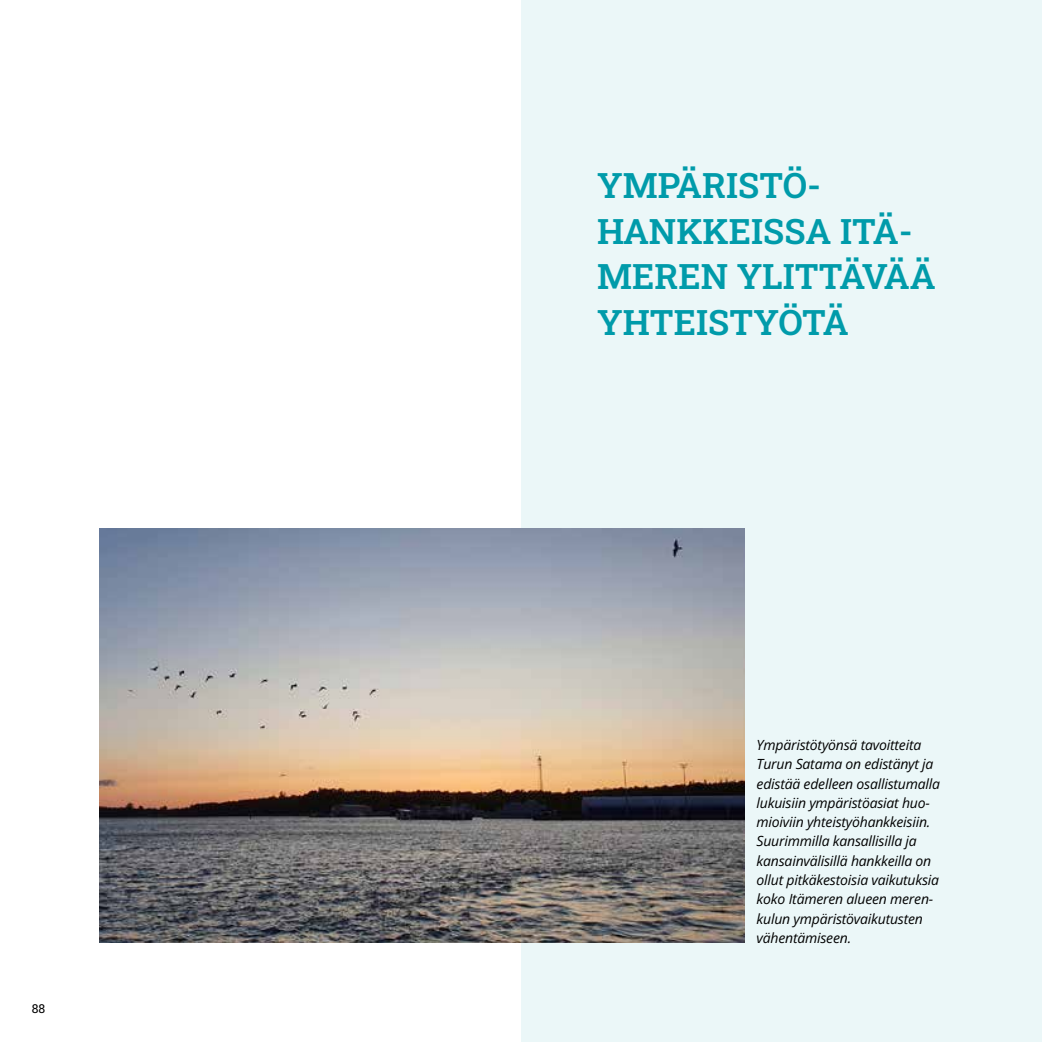
<style>
.page{position:relative;width:1042px;height:1042px;background:#fff}
.page>*{position:absolute;margin:0;border:0;box-sizing:border-box;transform-origin:0 0}
.t1{font:600 35px/45.5px "Roboto Slab";color:#009baa}
.t2{font:italic 14px/19.2px "Open Sans";letter-spacing:-.015em;color:#000}
.t3{font:12.25px "Roboto Slab";color:#000}
</style>
<div class="page">
<div style="left:521px;top:0;width:521px;height:1042px;background:#ebf7f8"></div>
<img style="left:99px;top:528px;width:645px;height:415px">
<p class="t3" style="left:32px;top:999px;width:15px">88</p>
<h1 class="t1" style="left:597px;top:162px;width:340px">YMPÄRISTÖ-<br>HANKKEISSA ITÄ-<br>MEREN YLITTÄVÄÄ<br>YHTEISTYÖTÄ</h1>
<p class="t2" style="left:756px;top:735px;width:185px">Ympäristötyönsä tavoitteita<br>Turun Satama on edistänyt ja edistää edelleen osallistumalla lukuisiin ympäristöasiat huo&shy;mioiviin yhteistyöhankkeisiin.<br>Suurimmilla kansallisilla ja kansainvälisillä hankkeilla on ollut pitkäkestoisia vaikutuksia koko Itämeren alueen meren&shy;kulun ympäristövaikutusten vähentämiseen.</p>
</div>
